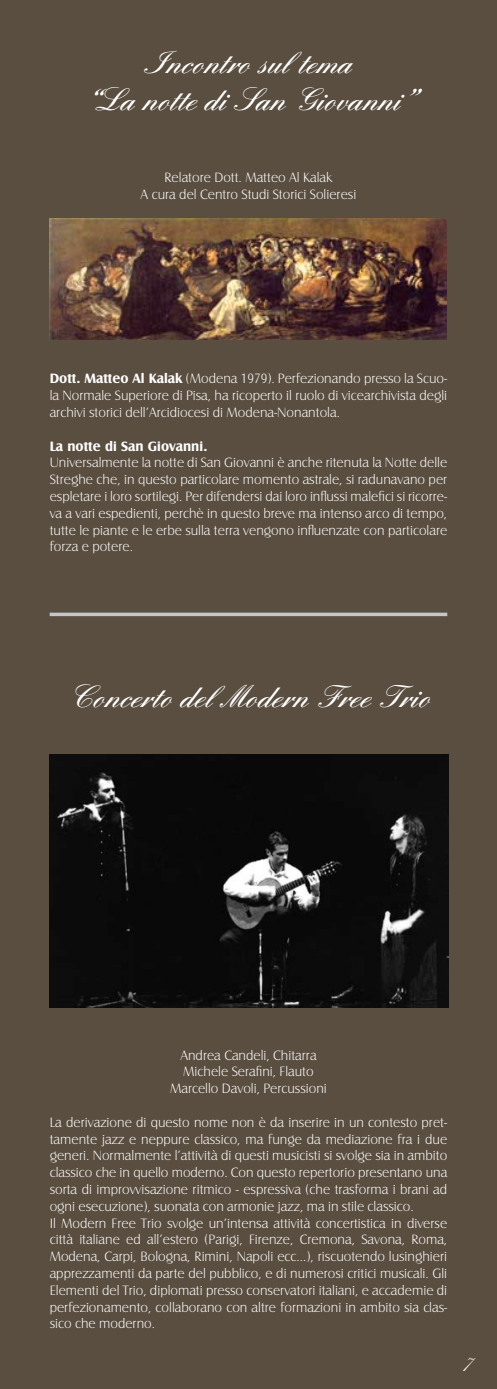
<style>
.page{position:relative;width:497px;height:1389px;background:#fff}
.page>*{position:absolute;margin:0;border:0;box-sizing:border-box;transform-origin:0 0}
.t1{font:31.5px/37.8px "Englische Sch T Dem Bol";color:#fff;text-align:center}
.t2{font:300 14px/16.8px "Castle T";color:#fff;text-align:center}
.t3{font:700 14px "Castle T";color:#fff}
.s1{font-weight:700}
</style>
<div class="page">
<div style="left:0;top:0;width:496px;height:1389px;background:#5a4e40"></div>
<img style="left:50px;top:218px;width:396px;height:121px">
<hr style="left:50px;top:613px;width:396px;height:3px;background:#c5c6c8">
<img style="left:50px;top:754px;width:398px;height:253px">
<h1 class="t1" style="left:82px;top:44px;width:334px">Incontro sul tema<br>“La notte di San Giovanni”</h1>
<p class="t2" style="left:140px;top:169px;width:217px">Relatore Dott. Matteo Al Kalak<br>A cura del Centro Studi Storici Solieresi</p>
<p class="t2" style="left:50px;top:371px;width:398px;text-align:justify"><span class="s1">Dott. Matteo Al Kalak</span> (Modena 1979). Perfezionando presso la Scuo&shy;la Normale Superiore di Pisa, ha ricoperto il ruolo di vicearchivista degli archivi storici dell’Arcidiocesi di Modena-Nonantola.</p>
<p class="t3" style="left:50px;top:438px;width:159px">La notte di San Giovanni.</p>
<p class="t2" style="left:50px;top:455px;width:398px;text-align:justify">Universalmente la notte di San Giovanni è anche ritenuta la Notte delle Streghe che, in questo particolare momento astrale, si radunavano per espletare i loro sortilegi. Per difendersi dai loro influssi malefici si ricorre&shy;va a vari espedienti, perchè in questo breve ma intenso arco di tempo, tutte le piante e le erbe sulla terra vengono influenzate con particolare forza e potere.</p>
<h1 class="t1" style="left:67px;top:679px;width:364px">Concerto del Modern Free Trio</h1>
<p class="t2" style="left:170px;top:1047px;width:158px">Andrea Candeli, Chitarra<br>Michele Serafini, Flauto<br>Marcello Davoli, Percussioni</p>
<p class="t2" style="left:50px;top:1114px;width:398px;text-align:left">La derivazione di questo nome non è da inserire in un contesto pret&shy;tamente jazz e neppure classico, ma funge da mediazione fra i due generi. Normalmente l’attività di questi musicisti si svolge sia in ambito classico che in quello moderno. Con questo repertorio presentano una sorta di improvvisazione ritmico - espressiva (che trasforma i brani ad ogni esecuzione), suonata con armonie jazz, ma in stile classico.<br>Il Modern Free Trio svolge un’intensa attività concertistica in diverse città italiane ed all’estero (Parigi, Firenze, Cremona, Savona, Roma, Modena, Carpi, Bologna, Rimini, Napoli ecc…), riscuotendo lusinghieri apprezzamenti da parte del pubblico, e di numerosi critici musicali. Gli Elementi del Trio, diplomati presso conservatori italiani, e accademie di perfezionamento, collaborano con altre formazioni in ambito sia clas&shy;sico che moderno.</p>
</div>
